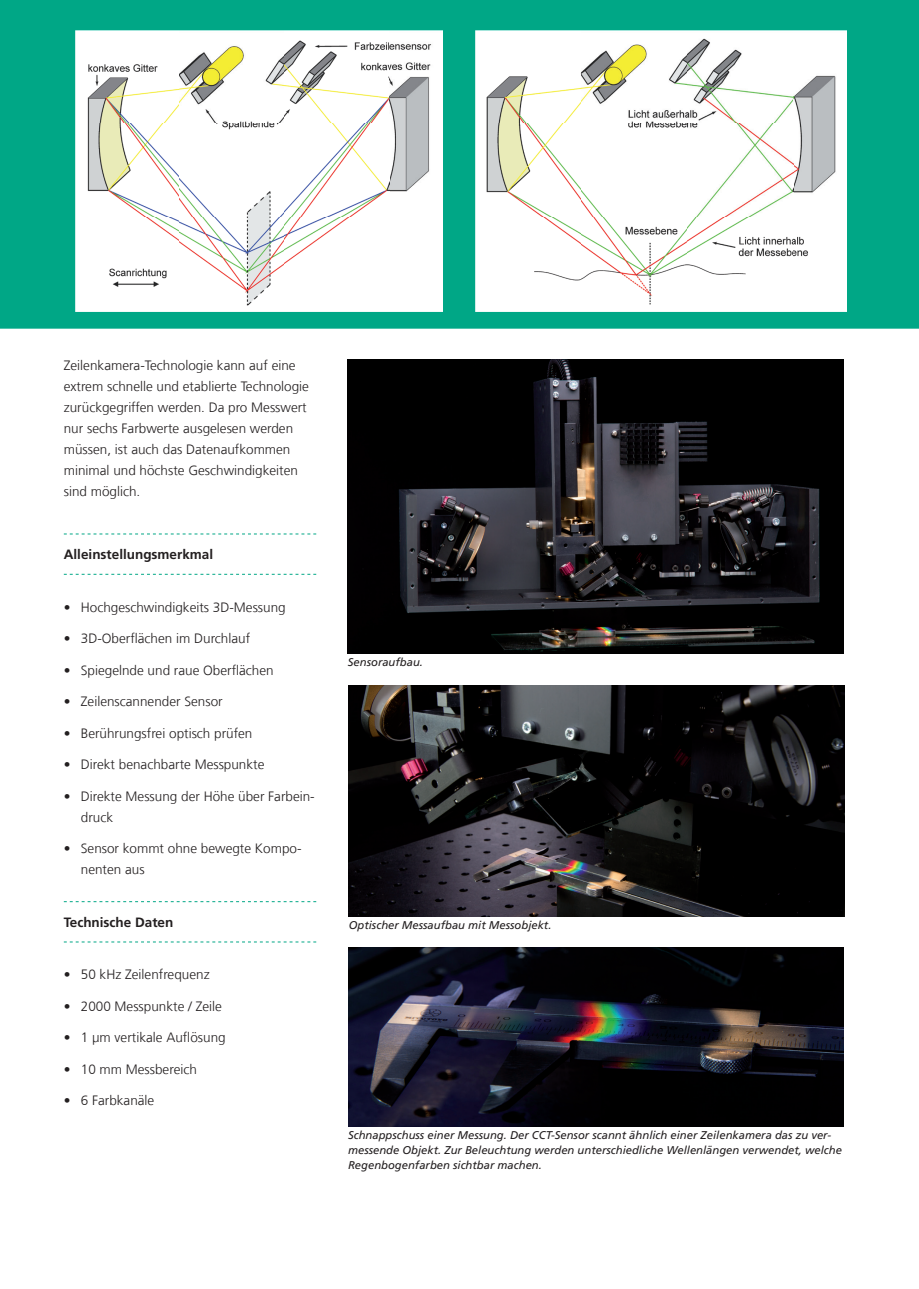
<style>
.page{position:relative;width:919px;height:1289px;background:#fff}
.page>*{position:absolute;margin:0;border:0;box-sizing:border-box;transform-origin:0 0}
.t1{font:300 13.5px/21px "Frutiger LT Com";color:#231f20}
.t2{font:700 13.5px "Frutiger LT Com";color:#231f20}
.t3{font:italic 11.25px/15px "Frutiger LT Com";color:#231f20}
</style>
<div class="page">
<div style="left:0;top:0;width:918px;height:328px;background:#00a786"></div>
<div style="left:0;top:0;width:918px;height:329px;border:2px solid #00a786"></div>
<svg style="left:64px;top:533px;width:252px;height:1px"></svg>
<svg style="left:64px;top:574px;width:252px;height:1px"></svg>
<svg style="left:64px;top:901px;width:252px;height:1px"></svg>
<svg style="left:64px;top:941px;width:252px;height:1px"></svg>
<img style="left:476px;top:30px;width:370px;height:281px">
<img style="left:75px;top:30px;width:367px;height:281px">
<img style="left:348px;top:947px;width:495px;height:179px">
<img style="left:348px;top:359px;width:495px;height:294px">
<img style="left:349px;top:685px;width:495px;height:231px">
<p class="t1" style="left:64px;top:355px;width:247px">Zeilenkamera-Technologie kann auf eine extrem schnelle und etablierte Technologie zurückgegriffen werden. Da pro Messwert nur sechs Farbwerte ausgelesen werden müssen, ist auch das Datenaufkommen minimal und höchste Geschwindigkeiten sind möglich.</p>
<p class="t2" style="left:64px;top:546px;width:151px">Alleinstellungsmerkmal</p>
<p class="t1" style="left:64px;top:596px;width:223px">• Hochgeschwindigkeits 3D-Messung</p>
<p class="t1" style="left:64px;top:628px;width:188px">• 3D-Oberflächen im Durchlauf</p>
<p class="t1" style="left:64px;top:659px;width:211px">• Spiegelnde und raue Oberflächen</p>
<p class="t1" style="left:64px;top:691px;width:160px">• Zeilenscannender Sensor</p>
<p class="t1" style="left:64px;top:722px;width:190px">• Berührungsfrei optisch prüfen</p>
<p class="t1" style="left:64px;top:754px;width:202px">• Direkt benachbarte Messpunkte</p>
<p class="t1" style="left:81px;top:785px;width:235px;text-indent:-17px">• Direkte Messung der Höhe über Farbein&shy;druck</p>
<p class="t1" style="left:81px;top:838px;width:222px;text-indent:-17px">• Sensor kommt ohne bewegte Kompo&shy;nenten aus</p>
<p class="t2" style="left:64px;top:914px;width:111px">Technische Daten</p>
<p class="t1" style="left:64px;top:964px;width:147px">• 50 kHz Zeilenfrequenz</p>
<p class="t1" style="left:64px;top:995px;width:160px">• 2000 Messpunkte / Zeile</p>
<p class="t1" style="left:64px;top:1027px;width:163px">• 1 µm vertikale Auflösung</p>
<p class="t1" style="left:64px;top:1058px;width:135px">• 10 mm Messbereich</p>
<p class="t1" style="left:64px;top:1090px;width:92px">• 6 Farbkanäle</p>
<p class="t3" style="left:348px;top:654px;width:77px">Sensoraufbau.</p>
<p class="t3" style="left:349px;top:917px;width:204px">Optischer Messaufbau mit Messobjekt.</p>
<p class="t3" style="left:348px;top:1127px;width:495px">Schnappschuss einer Messung. Der CCT-Sensor scannt ähnlich einer Zeilenkamera das zu ver&shy;messende Objekt. Zur Beleuchtung werden unterschiedliche Wellenlängen verwendet, welche<br>Regenbogenfarben sichtbar machen.</p>
</div>
